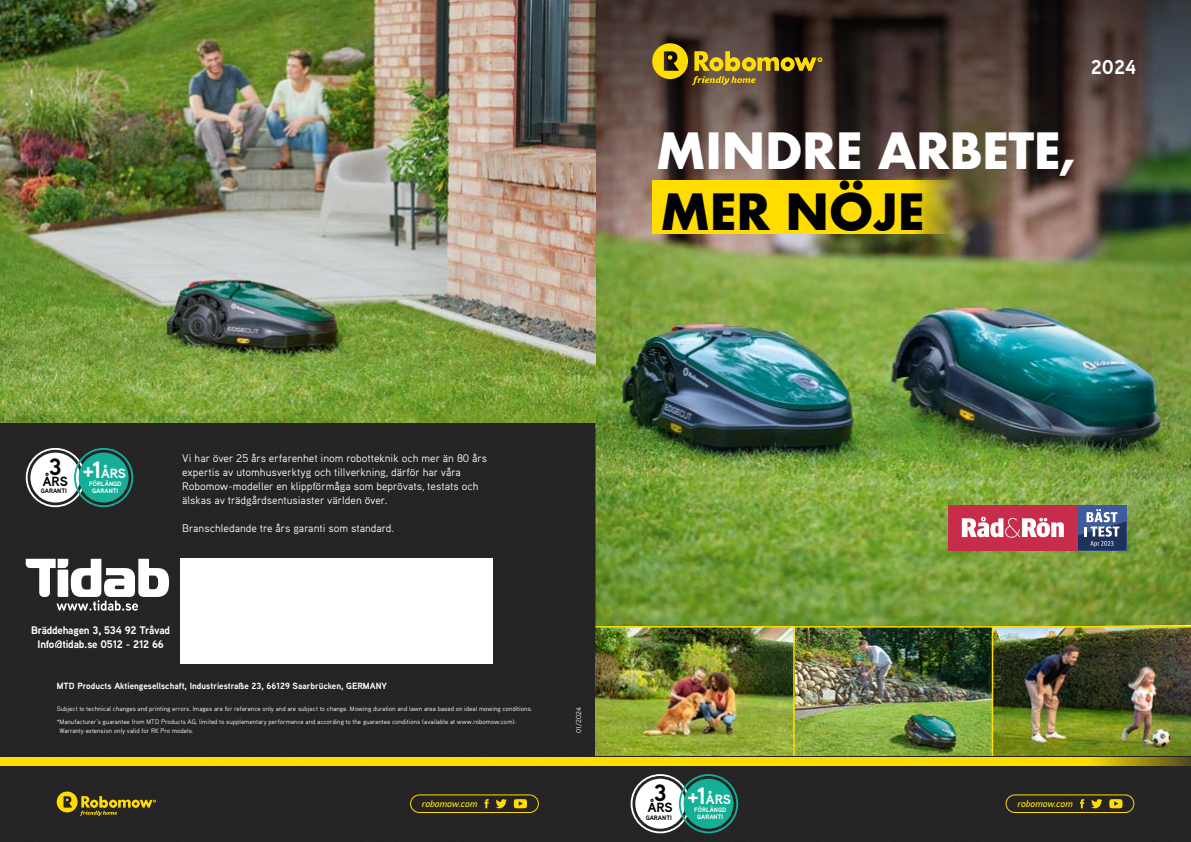
<style>
.page{position:relative;width:1191px;height:842px;background:#fff}
.page>*{position:absolute;margin:0;border:0;box-sizing:border-box;transform-origin:0 0}
.t1{font:700 48.6px "Futura";letter-spacing:-.02em;color:#fff}
.t2{font:700 48.6px "Futura";letter-spacing:-.02em;color:#000}
.t3{font:700 23.6px "Aaux Next";color:#000}
.t4{font:700 22.1px "Aaux Next";color:#fff}
.t5{font:700 20px "Aaux Next";color:#fff}
.t6{font:700 13.3px "Aaux Next";letter-spacing:-.005em;color:#000}
.t7{font:700 13.3px "Aaux Next";letter-spacing:-.005em;color:#fff}
.t8{font:11px/14px "Aaux Pro";color:#fff}
.t9{font:700 11px/14px "Aaux Next";letter-spacing:-.02em;color:#fff;text-align:center}
.t10{font:italic 600 9.7px "Aaux Next";color:#fd0}
.t11{font:700 9px "Aaux Next";color:#fff}
.t12{font:7px "Aaux Pro";letter-spacing:.005em;color:#fff}
.t13{font:6.5px/13.3px "Aaux Pro";color:#fff}
.t14{font:700 6.4px/7px "Aaux Next";color:#fff;text-align:center}
.t15{font:700 6.4px "Aaux Next";color:#000}
.s1{font-size:23.6px}
</style>
<div class="page">
<div style="left:0;top:423px;width:595px;height:334px;background:#262425"></div>
<svg style="left:26px;top:559px;width:143px;height:52px"></svg>
<img style="left:595px;top:317px;width:596px;height:309px">
<svg style="left:595px;top:300px;width:596px;height:17px;background:#84a148"></svg>
<img style="left:794px;top:627px;width:397px;height:130px">
<img style="left:595px;top:0;width:596px;height:300px">
<img style="left:595px;top:627px;width:198px;height:130px">
<hr style="left:595px;top:626px;width:596px;height:1px;background:#fd0">
<hr style="left:793px;top:627px;width:1px;height:134px;background:#fd0">
<hr style="left:991px;top:627px;width:2px;height:134px;background:#fd0">
<img style="left:0;top:0;width:595px;height:423px">
<div style="left:595px;top:765px;width:596px;height:77px;background:#262425"></div>
<svg style="left:595px;top:757px;width:596px;height:8px;background:#efd002"></svg>
<svg style="left:1080px;top:799px;width:4px;height:9px"></svg>
<svg style="left:1091px;top:799px;width:11px;height:9px"></svg>
<svg style="left:1109px;top:799px;width:13px;height:9px"></svg>
<div style="left:1005px;top:794px;width:129px;height:19px;border:1px solid #fd0;border-radius:9px"></div>
<div style="left:0;top:765px;width:595px;height:77px;background:#262425"></div>
<div style="left:0;top:757px;width:595px;height:8px;background:#fd0"></div>
<svg style="left:57px;top:791px;width:99px;height:25px;background:#665b19"></svg>
<svg style="left:484px;top:799px;width:5px;height:9px"></svg>
<svg style="left:495px;top:799px;width:12px;height:9px"></svg>
<svg style="left:514px;top:799px;width:13px;height:9px"></svg>
<div style="left:410px;top:794px;width:129px;height:19px;border:1px solid #fd0;border-radius:9px"></div>
<svg style="left:652px;top:43px;width:170px;height:42px;background:#79651e"></svg>
<div style="left:652px;top:180px;width:303px;height:54px;background:#fd0"></div>
<div style="left:1075px;top:505px;width:51px;height:45px;background:#3e5c9d"></div>
<div style="left:948px;top:505px;width:129px;height:45px;background:#c72c4b"></div>
<svg style="left:962px;top:517px;width:101px;height:21px"></svg>
<svg style="left:1077px;top:509px;width:49px;height:41px"></svg>
<div style="left:26px;top:448px;width:59px;height:59px;border:2px solid #fff;border-radius:50%"></div>
<div style="left:630px;top:774px;width:60px;height:59px;border:2px solid #fff;border-radius:50%"></div>
<div style="left:30px;top:453px;width:50px;height:49px;background:#fff;border-radius:50%"></div>
<div style="left:635px;top:779px;width:50px;height:50px;background:#fff;border-radius:50%"></div>
<div style="left:74px;top:448px;width:59px;height:59px;border:2px solid #15af97;border-radius:50%"></div>
<div style="left:679px;top:774px;width:59px;height:59px;border:2px solid #15af97;border-radius:50%"></div>
<div style="left:79px;top:453px;width:50px;height:49px;background:#15af97;border-radius:50%"></div>
<div style="left:683px;top:779px;width:50px;height:50px;background:#15af97;border-radius:50%"></div>
<div style="left:181px;top:559px;width:312px;height:105px;background:#fff"></div>
<h3 class="t5" style="left:1090px;top:53px;width:47px">2024</h3>
<h1 class="t1" style="left:656px;top:116px;width:422px">MINDRE ARBETE,</h1>
<h1 class="t2" style="left:660px;top:177px;width:267px">MER NÖJE</h1>
<h2 class="t3" style="left:49px;top:450px;width:14px">3</h2>
<h3 class="t6" style="left:43px;top:472px;width:29px">ÅRS<sup>*</sup></h3>
<p class="t15" style="left:41px;top:487px;width:28px">GARANTI</p>
<h3 class="t4" style="left:82px;top:455px;width:21px">+<span class="s1">1</span></h3>
<h3 class="t7" style="left:101px;top:464px;width:27px">ÅRS</h3>
<p class="t14" style="left:89px;top:480px;width:34px">FÖRLÄNGD<br>GARANTI</p>
<h3 class="t8" style="left:182px;top:451px;width:306px">Vi har över 25 års erfarenhet inom robotteknik och mer än 80 års expertis av utomhusverktyg och tillverkning, därför har våra Robomow-modeller en klippförmåga som beprövats, testats och älskas av trädgårdsentusiaster världen över.</h3>
<h3 class="t8" style="left:182px;top:521px;width:213px">Branschledande tre års garanti som standard.</h3>
<h3 class="t9" style="left:31px;top:623px;width:140px">Bräddehagen 3, 534 92 Tråvad<br>Info@tidab.se 0512 - 212 66</h3>
<h3 class="t11" style="left:57px;top:679px;width:332px">MTD Products Aktiengesellschaft, Industriestraße 23, 66129 Saarbrücken, GERMANY</h3>
<p class="t13" style="left:57px;top:701px;width:477px">Subject to technical changes and printing errors. Images are for reference only and are subject to change. Mowing duration and lawn area based on ideal mowing conditions. *Manufacturer’s guarantee from MTD Products AG, limited to supplementary performance and according to the guarantee conditions (available at www.robomow.com).</p>
<p class="t13" style="left:60px;top:724px;width:135px">Warranty extension only valid for RK Pro models.</p>
<p class="t12" style="left:574px;top:733px;width:27px;rotate:-90deg">01/2024</p>
<h2 class="t3" style="left:654px;top:776px;width:14px">3</h2>
<h3 class="t4" style="left:687px;top:781px;width:21px">+<span class="s1">1</span></h3>
<h3 class="t7" style="left:706px;top:790px;width:27px">ÅRS</h3>
<h3 class="t6" style="left:647px;top:798px;width:29px">ÅRS<sup>*</sup></h3>
<h3 class="t10" style="left:422px;top:797px;width:57px">robomow.com</h3>
<h3 class="t10" style="left:1017px;top:797px;width:57px">robomow.com</h3>
<p class="t14" style="left:694px;top:807px;width:34px">FÖRLÄNGD<br>GARANTI</p>
<p class="t15" style="left:645px;top:813px;width:28px">GARANTI</p>
</div>
